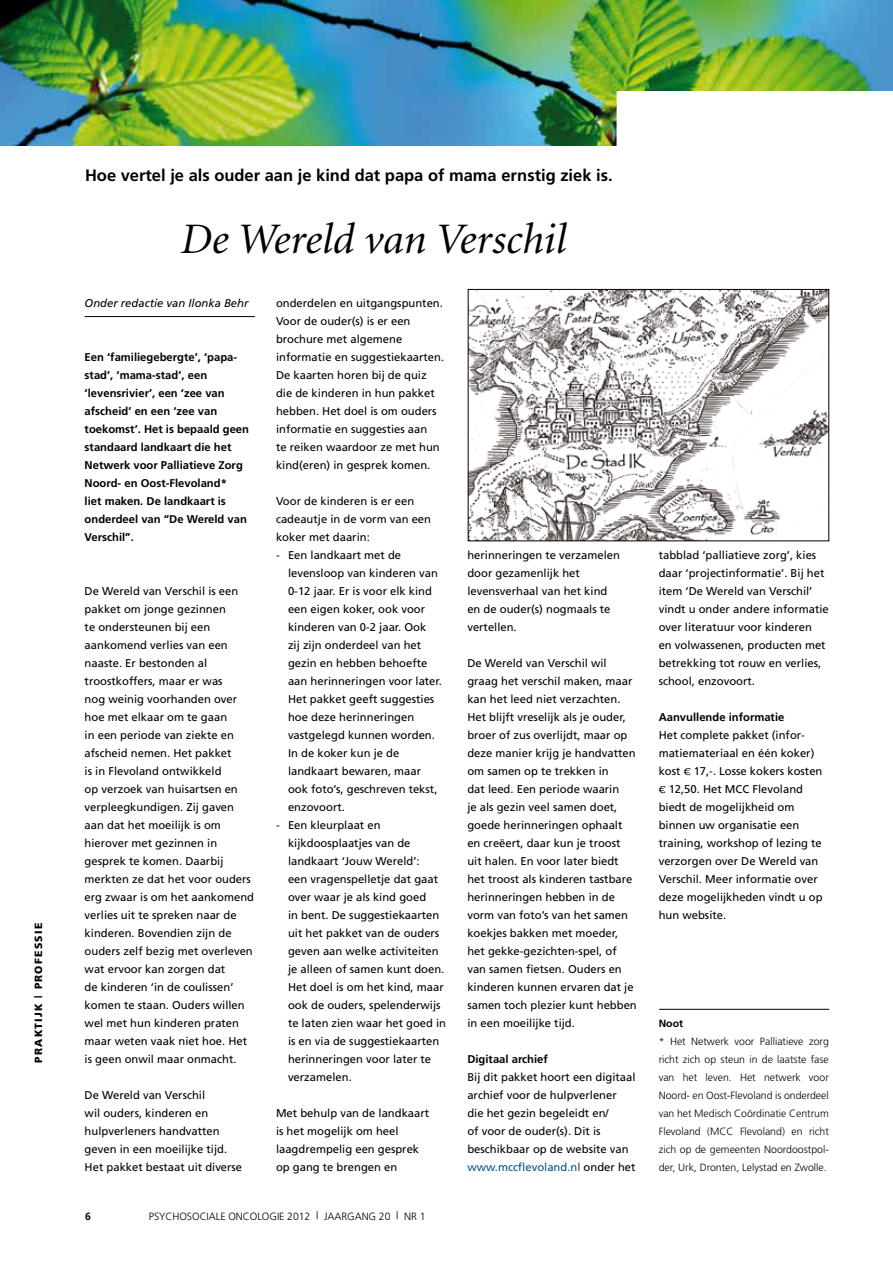
<style>
.page{position:relative;width:893px;height:1263px;background:#fff}
.page>*{position:absolute;margin:0;border:0;box-sizing:border-box;transform-origin:0 0}
.t1{font:italic 43.5px "Minion";color:#000}
.t2{font:700 16.5px "Frutiger";color:#000}
.t3{font:11.25px/18px "Frutiger";color:#000}
.t4{font:700 11.25px/18px "Frutiger";color:#000}
.t5{font:italic 11.25px "Frutiger";color:#000}
.t6{font:300 10.5px/18px "Frutiger";color:#000;text-align:justify}
.t7{font:900 10.5px "Frutiger";letter-spacing:.12em;color:#000}
.t8{font:700 10.5px "Frutiger";color:#000}
.s1{color:#005689}
.s2{font-family:"Scala Euro";font-size:13.5px}
</style>
<div class="page">
<img style="left:0;top:0;width:893px;height:145px">
<hr style="left:85px;top:316px;width:170px;height:1px;background:#000">
<img style="left:470px;top:291px;width:357px;height:248px">
<div style="left:468px;top:289px;width:361px;height:252px;border:1px solid #000"></div>
<div style="left:617px;top:92px;width:275px;height:88px;background:#fff"></div>
<hr style="left:659px;top:1009px;width:170px;height:1px;background:#000">
<p class="t7" style="left:32px;top:1063px;width:142px;rotate:-90deg">praktijk | professie</p>
<h2 class="t2" style="left:85px;top:166px;width:529px">Hoe vertel je als ouder aan je kind dat papa of mama ernstig ziek is.</h2>
<h1 class="t1" style="left:181px;top:218px;width:387px">De Wereld van Verschil</h1>
<p class="t5" style="left:85px;top:297px;width:165px">Onder redactie van Ilonka Behr</p>
<p class="t4" style="left:85px;top:348px;width:166px">Een ‘familiegebergte’, ‘papa&shy;stad’, ‘mama-stad’, een ‘levensrivier’, een ‘zee van afscheid’ en een ‘zee van toekomst’. Het is bepaald geen standaard landkaart die het<br>Netwerk voor Palliatieve Zorg<br>Noord- en Oost-Flevoland*<br>liet maken. De landkaart is onderdeel van “De Wereld van<br>Verschil”.</p>
<p class="t3" style="left:85px;top:582px;width:171px">De Wereld van Verschil is een pakket om jonge gezinnen<br>te ondersteunen bij een aankomend verlies van een naaste. Er bestonden al troostkoffers, maar er was<br>nog weinig voorhanden over hoe met elkaar om te gaan<br>in een periode van ziekte en afscheid nemen. Het pakket<br>is in Flevoland ontwikkeld<br>op verzoek van huisartsen en verpleegkundigen. Zij gaven aan dat het moeilijk is om hierover met gezinnen in gesprek te komen. Daarbij merkten ze dat het voor ouders erg zwaar is om het aankomend verlies uit te spreken naar de kinderen. Bovendien zijn de ouders zelf bezig met overleven wat ervoor kan zorgen dat<br>de kinderen ‘in de coulissen’ komen te staan. Ouders willen wel met hun kinderen praten maar weten vaak niet hoe. Het is geen onwil maar onmacht.</p>
<p class="t3" style="left:85px;top:1086px;width:159px">De Wereld van Verschil<br>wil ouders, kinderen en hulpverleners handvatten geven in een moeilijke tijd.<br>Het pakket bestaat uit diverse</p>
<p class="t3" style="left:276px;top:294px;width:170px">onderdelen en uitgangspunten.<br>Voor de ouder(s) is er een brochure met algemene informatie en suggestiekaarten.<br>De kaarten horen bij de quiz die de kinderen in hun pakket hebben. Het doel is om ouders informatie en suggesties aan<br>te reiken waardoor ze met hun kind(eren) in gesprek komen.</p>
<p class="t3" style="left:276px;top:492px;width:157px">Voor de kinderen is er een cadeautje in de vorm van een koker met daarin:</p>
<p class="t3" style="left:288px;top:546px;width:156px;text-indent:-12px">- Een landkaart met de levensloop van kinderen van<br>0-12 jaar. Er is voor elk kind een eigen koker, ook voor kinderen van 0-2 jaar. Ook<br>zij zijn onderdeel van het gezin en hebben behoefte aan herinneringen voor later.<br>Het pakket geeft suggesties hoe deze herinneringen vastgelegd kunnen worden.<br>In de koker kun je de landkaart bewaren, maar ook foto’s, geschreven tekst, enzovoort.</p>
<p class="t3" style="left:288px;top:816px;width:160px;text-indent:-12px">- Een kleurplaat en kijkdoosplaatjes van de landkaart ‘Jouw Wereld’:<br>een vragenspelletje dat gaat over waar je als kind goed<br>in bent. De suggestiekaarten uit het pakket van de ouders geven aan welke activiteiten je alleen of samen kunt doen.<br>Het doel is om het kind, maar ook de ouders, spelenderwijs te laten zien waar het goed in is en via de suggestiekaarten herinneringen voor later te verzamelen.</p>
<p class="t3" style="left:276px;top:1104px;width:155px">Met behulp van de landkaart is het mogelijk om heel laagdrempelig een gesprek op gang te brengen en</p>
<p class="t8" style="left:85px;top:1210px;width:7px">6</p>
<p class="t6" style="left:149px;top:1207px;width:24px">Psychosociale</p>
<p class="t6" style="left:228px;top:1207px;width:15px">Oncologie</p>
<p class="t6" style="left:287px;top:1207px;width:49px">2012 | Jaargang</p>
<p class="t6" style="left:379px;top:1207px;width:48px">20 | nr 1</p>
<p class="t3" style="left:467px;top:546px;width:154px">herinneringen te verzamelen door gezamenlijk het levensverhaal van het kind en de ouder(s) nogmaals te vertellen.</p>
<p class="t3" style="left:467px;top:654px;width:171px">De Wereld van Verschil wil graag het verschil maken, maar kan het leed niet verzachten.<br>Het blijft vreselijk als je ouder, broer of zus overlijdt, maar op deze manier krijg je handvatten om samen op te trekken in<br>dat leed. Een periode waarin<br>je als gezin veel samen doet, goede herinneringen ophaalt en creëert, daar kun je troost uit halen. En voor later biedt het troost als kinderen tastbare herinneringen hebben in de vorm van foto’s van het samen koekjes bakken met moeder, het gekke-gezichten-spel, of van samen fietsen. Ouders en kinderen kunnen ervaren dat je samen toch plezier kunt hebben in een moeilijke tijd.</p>
<p class="t4" style="left:467px;top:1050px;width:82px">Digitaal archief</p>
<p class="t3" style="left:467px;top:1068px;width:170px">Bij dit pakket hoort een digitaal archief voor de hulpverlener die het gezin begeleidt en/<br>of voor de ouder(s). Dit is beschikbaar op de website van <span class="s1">www.mccflevoland.nl</span> onder het</p>
<p class="t3" style="left:659px;top:546px;width:172px">tabblad ‘palliatieve zorg’, kies daar ‘projectinformatie’. Bij het item ‘De Wereld van Verschil’ vindt u onder andere informatie over literatuur voor kinderen<br>en volwassenen, producten met betrekking tot rouw en verlies, school, enzovoort.</p>
<p class="t4" style="left:659px;top:708px;width:127px">Aanvullende informatie</p>
<p class="t3" style="left:659px;top:726px;width:165px">Het complete pakket (infor&shy;matiemateriaal en één koker) kost <span class="s2">4</span> 17,-. Losse kokers kosten<br><span class="s2">4</span> 12,50. Het MCC Flevoland biedt de mogelijkheid om binnen uw organisatie een training, workshop of lezing te verzorgen over De Wereld van<br>Verschil. Meer informatie over deze mogelijkheden vindt u op hun website.</p>
<p class="t8" style="left:659px;top:1017px;width:26px">Noot</p>
<p class="t6" style="left:659px;top:1032px;width:172px">* Het Netwerk voor Palliatieve zorg richt zich op steun in de laatste fase van het leven. Het netwerk voor Noord- en Oost-Flevoland is onderdeel van het Medisch Coördinatie Centrum Flevoland (MCC Flevoland) en richt zich op de gemeenten Noordoostpol&shy;der, Urk, Dronten, Lelystad en Zwolle.</p>
</div>
